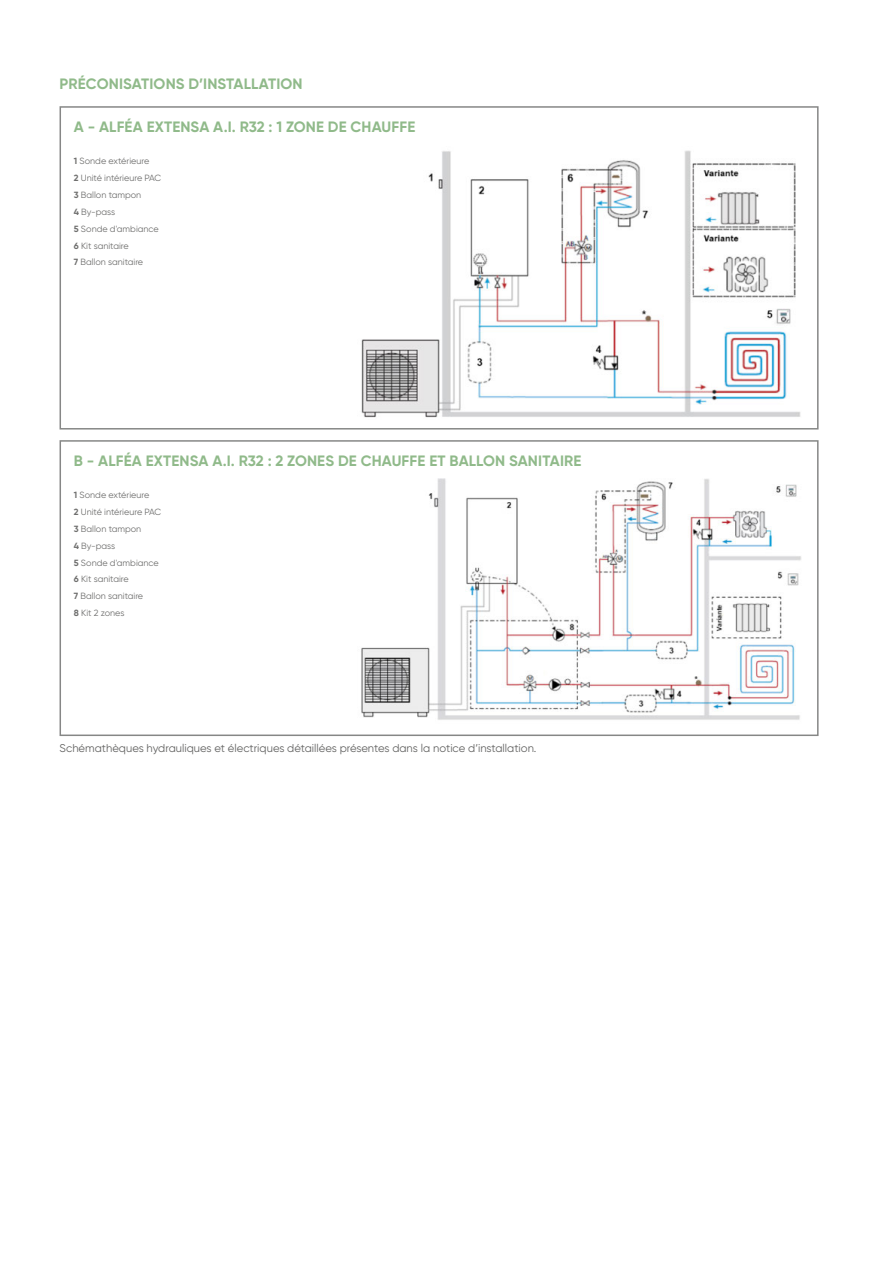
<style>
.page{position:relative;width:893px;height:1263px;background:#fff}
.page>*{position:absolute;margin:0;border:0;box-sizing:border-box;transform-origin:0 0}
.Tarif_Accessoires{font:700 15px "Gilroy";letter-spacing:.01em;color:#90ba8a}
.Intertitre_tableau{font:700 15px "Gilroy";letter-spacing:.01em;color:#90ba8a}
.Texte_courant{font:11.25px "Gilroy";color:#636362}
.Legende_vue_en_coupe{font:9px "Gilroy";color:#6f6f6e}
.s1{font-weight:700}
</style>
<div class="page">
<img style="left:361px;top:150px;width:440px;height:268px">
<div style="left:60px;top:106px;width:759px;height:323px;border:2px solid #868786"></div>
<img style="left:361px;top:478px;width:440px;height:242px">
<div style="left:60px;top:440px;width:759px;height:296px;border:2px solid #868786"></div>
<p class="Intertitre_tableau" style="left:60px;top:75px;width:245px">PRÉCONISATIONS D’INSTALLATION</p>
<p class="Tarif_Accessoires" style="left:74px;top:118px;width:343px">A - ALFÉA EXTENSA A.I. R32 : 1 ZONE DE CHAUFFE</p>
<p class="Legende_vue_en_coupe" style="left:74px;top:155px;width:77px"><span class="s1">1</span> Sonde extérieure</p>
<p class="Legende_vue_en_coupe" style="left:74px;top:172px;width:89px"><span class="s1">2</span> Unité intérieure PAC</p>
<p class="Legende_vue_en_coupe" style="left:74px;top:189px;width:69px"><span class="s1">3</span> Ballon tampon</p>
<p class="Legende_vue_en_coupe" style="left:74px;top:206px;width:43px"><span class="s1">4</span> By-pass</p>
<p class="Legende_vue_en_coupe" style="left:74px;top:223px;width:87px"><span class="s1">5</span> Sonde d'ambiance</p>
<p class="Legende_vue_en_coupe" style="left:74px;top:240px;width:56px"><span class="s1">6</span> Kit sanitaire</p>
<p class="Legende_vue_en_coupe" style="left:74px;top:257px;width:71px"><span class="s1">7</span> Ballon sanitaire</p>
<p class="Tarif_Accessoires" style="left:74px;top:452px;width:509px">B - ALFÉA EXTENSA A.I. R32 : 2 ZONES DE CHAUFFE ET BALLON SANITAIRE</p>
<p class="Legende_vue_en_coupe" style="left:74px;top:489px;width:77px"><span class="s1">1</span> Sonde extérieure</p>
<p class="Legende_vue_en_coupe" style="left:74px;top:506px;width:89px"><span class="s1">2</span> Unité intérieure PAC</p>
<p class="Legende_vue_en_coupe" style="left:74px;top:523px;width:69px"><span class="s1">3</span> Ballon tampon</p>
<p class="Legende_vue_en_coupe" style="left:74px;top:540px;width:43px"><span class="s1">4</span> By-pass</p>
<p class="Legende_vue_en_coupe" style="left:74px;top:557px;width:87px"><span class="s1">5</span> Sonde d'ambiance</p>
<p class="Legende_vue_en_coupe" style="left:74px;top:574px;width:56px"><span class="s1">6</span> Kit sanitaire</p>
<p class="Legende_vue_en_coupe" style="left:74px;top:591px;width:71px"><span class="s1">7</span> Ballon sanitaire</p>
<p class="Legende_vue_en_coupe" style="left:74px;top:608px;width:52px"><span class="s1">8</span> Kit 2 zones</p>
<p class="Texte_courant" style="left:60px;top:741px;width:478px">Schémathèques hydrauliques et électriques détaillées présentes dans la notice d’installation.</p>
</div>
